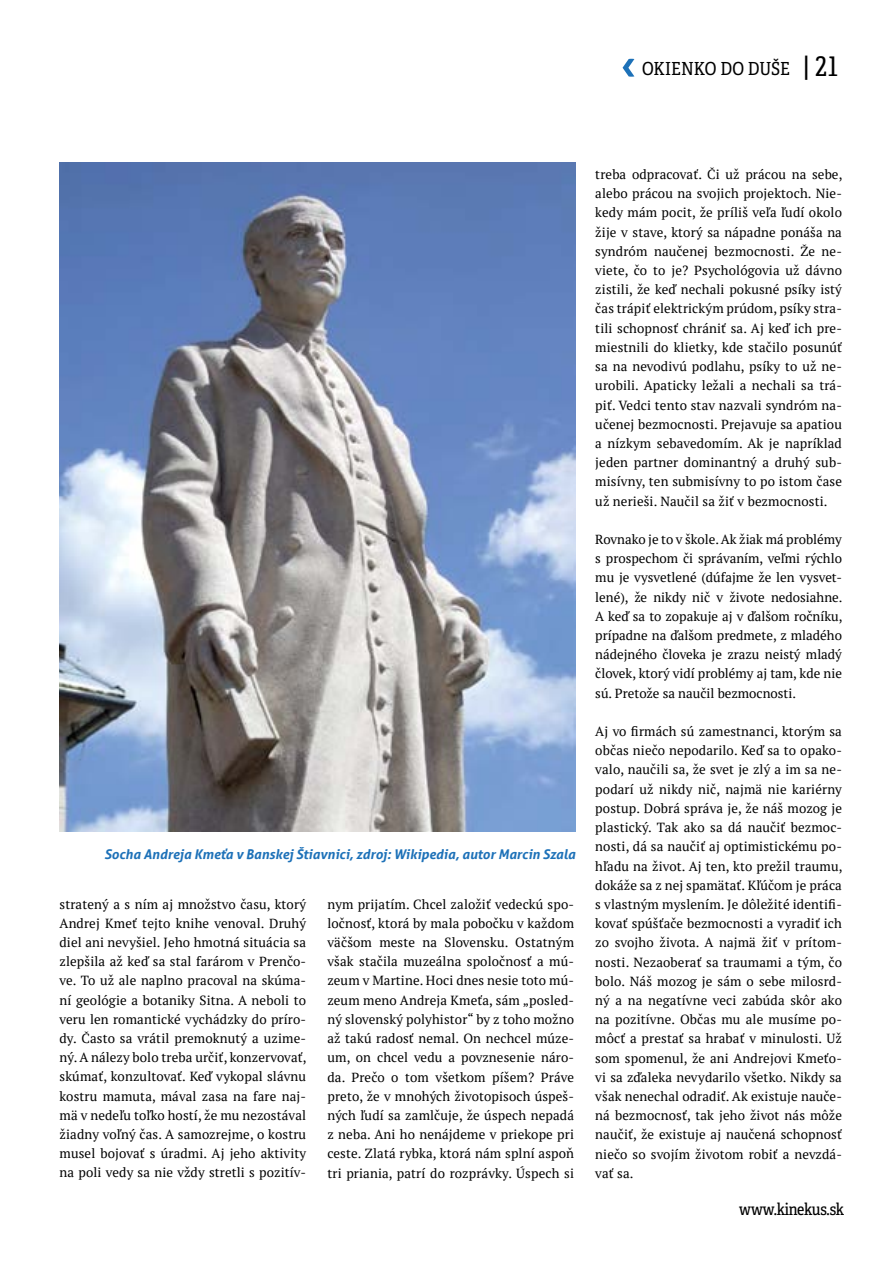
<style>
.page{position:relative;width:893px;height:1263px;background:#fff}
.page>*{position:absolute;margin:0;border:0;box-sizing:border-box;transform-origin:0 0}
.t1{font:18px "Adelle Condensed";letter-spacing:-.005em;color:#000}
.t2{font:16.5px "Adelle Condensed";letter-spacing:-.02em;color:#000}
.t3{font:italic 700 13.35px "Aller";color:#1d71b8}
.t4{font:13.2px/19.2px "PT Serif";letter-spacing:.01em;color:#000;text-align:justify}
.s1{font-size:27px}
</style>
<div class="page">
<img style="left:60px;top:162px;width:515px;height:670px">
<svg style="left:623px;top:59px;width:11px;height:18px"></svg>
<h1 class="t1" style="left:642px;top:56px;width:199px">OKIENKO DO DUŠE <span class="s1">| 21</span></h1>
<p class="t3" style="left:104px;top:846px;width:472px">Socha Andreja Kmeťa v Banskej Štiavnici, zdroj: Wikipedia, autor Marcin Szala</p>
<p class="t4" style="left:60px;top:894px;width:249px">stratený a s ním aj množstvo času, ktorý Andrej Kmeť tejto knihe venoval. Druhý diel ani nevyšiel. Jeho hmotná situácia sa zlepšila až keď sa stal farárom v Prenčo&shy;ve. To už ale naplno pracoval na skúma&shy;ní geológie a botaniky Sitna. A neboli to veru len romantické vychádzky do príro&shy;dy. Často sa vrátil premoknutý a uzime&shy;ný. A nálezy bolo treba určiť, konzervovať, skúmať, konzultovať. Keď vykopal slávnu kostru mamuta, mával zasa na fare naj&shy;mä v nedeľu toľko hostí, že mu nezostával žiadny voľný čas. A samozrejme, o kostru musel bojovať s úradmi. Aj jeho aktivity na poli vedy sa nie vždy stretli s pozitív-</p>
<p class="t4" style="left:327px;top:894px;width:248px">nym prijatím. Chcel založiť vedeckú spo&shy;ločnosť, ktorá by mala pobočku v každom väčšom meste na Slovensku. Ostatným však stačila muzeálna spoločnosť a mú&shy;zeum v Martine. Hoci dnes nesie toto mú&shy;zeum meno Andreja Kmeťa, sám „posled&shy;ný slovenský polyhistor“ by z toho možno až takú radosť nemal. On nechcel múze&shy;um, on chcel vedu a povznesenie náro&shy;da. Prečo o tom všetkom píšem? Práve preto, že v mnohých životopisoch úspeš&shy;ných ľudí sa zamlčuje, že úspech nepadá z neba. Ani ho nenájdeme v priekope pri ceste. Zlatá rybka, ktorá nám splní aspoň tri priania, patrí do rozprávky. Úspech si</p>
<p class="t4" style="left:595px;top:165px;width:249px">treba odpracovať. Či už prácou na sebe, alebo prácou na svojich projektoch. Nie&shy;kedy mám pocit, že príliš veľa ľudí okolo žije v stave, ktorý sa nápadne ponáša na syndróm naučenej bezmocnosti. Že ne&shy;viete, čo to je? Psychológovia už dávno zistili, že keď nechali pokusné psíky istý čas trápiť elektrickým prúdom, psíky stra&shy;tili schopnosť chrániť sa. Aj keď ich pre&shy;miestnili do klietky, kde stačilo posunúť sa na nevodivú podlahu, psíky to už ne&shy;urobili. Apaticky ležali a nechali sa trá&shy;piť. Vedci tento stav nazvali syndróm na&shy;učenej bezmocnosti. Prejavuje sa apatiou a nízkym sebavedomím. Ak je napríklad jeden partner dominantný a druhý sub&shy;misívny, ten submisívny to po istom čase už nerieši. Naučil sa žiť v bezmocnosti.</p>
<p class="t4" style="left:595px;top:529px;width:249px">Rovnako je to v škole. Ak žiak má problémy s prospechom či správaním, veľmi rýchlo mu je vysvetlené (dúfajme že len vysvet&shy;lené), že nikdy nič v živote nedosiahne.<br>A keď sa to zopakuje aj v ďalšom ročníku, prípadne na ďalšom predmete, z mladého nádejného človeka je zrazu neistý mladý človek, ktorý vidí problémy aj tam, kde nie sú. Pretože sa naučil bezmocnosti.</p>
<p class="t4" style="left:595px;top:722px;width:249px">Aj vo firmách sú zamestnanci, ktorým sa občas niečo nepodarilo. Keď sa to opako&shy;valo, naučili sa, že svet je zlý a im sa ne&shy;podarí už nikdy nič, najmä nie kariérny postup. Dobrá správa je, že náš mozog je plastický. Tak ako sa dá naučiť bezmoc&shy;nosti, dá sa naučiť aj optimistickému po&shy;hľadu na život. Aj ten, kto prežil traumu, dokáže sa z nej spamätať. Kľúčom je práca s vlastným myslením. Je dôležité identifi&shy;kovať spúšťače bezmocnosti a vyradiť ich zo svojho života. A najmä žiť v prítom&shy;nosti. Nezaoberať sa traumami a tým, čo bolo. Náš mozog je sám o sebe milosrd&shy;ný a na negatívne veci zabúda skôr ako na pozitívne. Občas mu ale musíme po&shy;môcť a prestať sa hrabať v minulosti. Už som spomenul, že ani Andrejovi Kmeťo&shy;vi sa zďaleka nevydarilo všetko. Nikdy sa však nenechal odradiť. Ak existuje nauče&shy;ná bezmocnosť, tak jeho život nás môže naučiť, že existuje aj naučená schopnosť niečo so svojím životom robiť a nevzdá&shy;vať sa.</p>
<p class="t2" style="left:739px;top:1197px;width:106px">www.kinekus.sk</p>
</div>
